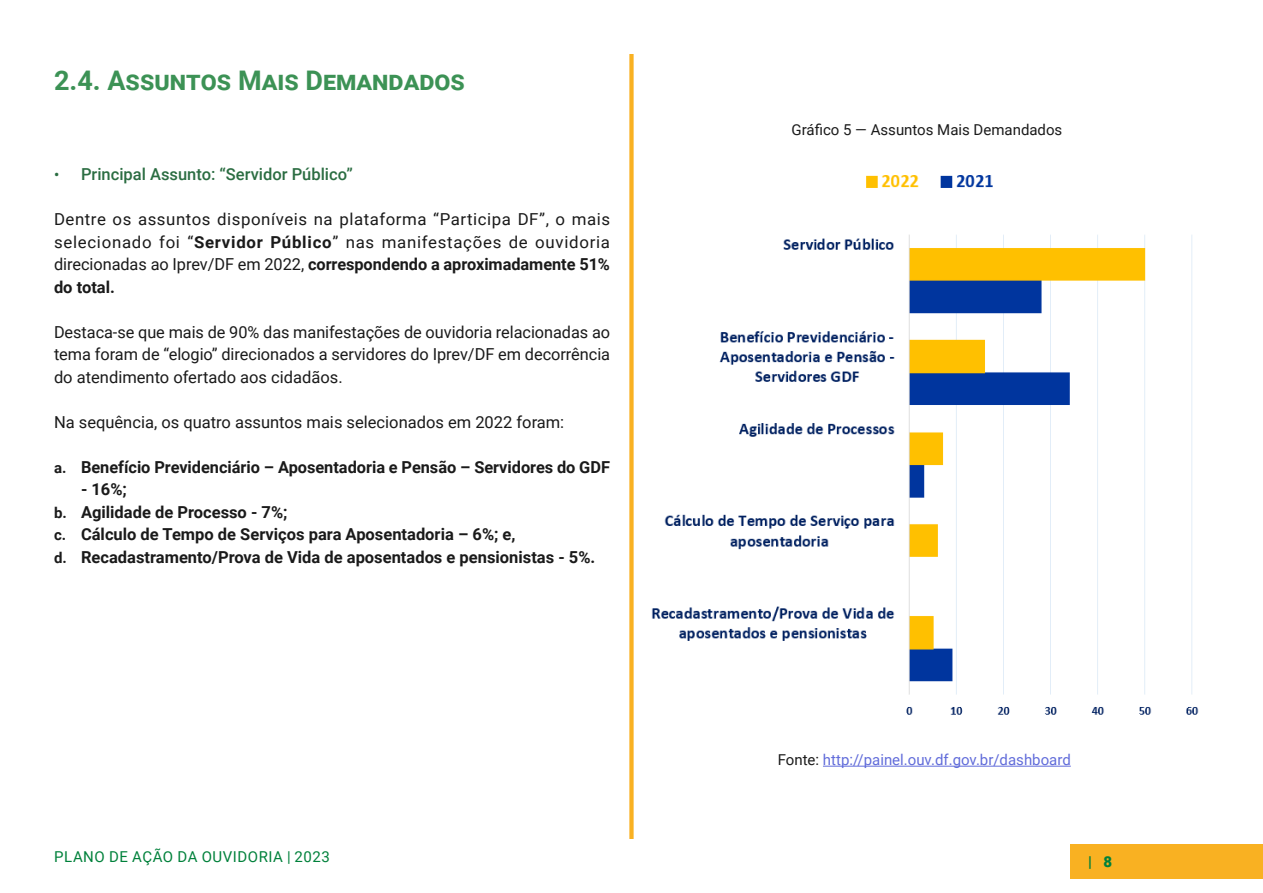
<style>
.page{position:relative;width:1263px;height:893px;background:#fff}
.page>*{position:absolute;margin:0;border:0;box-sizing:border-box;transform-origin:0 0}
.t1{font:700 27px "Roboto";color:#3c9255}
.t2{font:16.5px/22.5px "Roboto";color:#1a1a1a;text-align:justify}
.t3{font:700 16.5px/22.5px "Roboto";color:#1a1a1a}
.t4{font:500 16.5px "Roboto";color:#2b6d42}
.t5{font:15px "Roboto";color:#616cda}
.t6{font:15px "Roboto";color:#1a1a1a}
.t7{font:15px "Roboto";letter-spacing:.035em;color:#00813b}
.t8{font:900 15px "Roboto";color:#00813b}
.s1{font-size:15px}
.s2{font-weight:700}
.s3{color:#1a1a1a}
</style>
<div class="page">
<div style="left:1070px;top:844px;width:193px;height:34px;background:#f9b122"></div>
<hr style="left:823px;top:766px;width:248px;height:1px;background:#616cda">
<div style="left:629px;top:54px;width:5px;height:785px;background:#f9b122"></div>
<img style="left:651px;top:235px;width:548px;height:480px">
<img style="left:866px;top:175px;width:127px;height:13px">
<h1 class="t1" style="left:54px;top:61px;width:412px">2.4. Assuntos Mais Demandados</h1>
<p class="t4" style="left:54px;top:163px;width:300px"><span class="s1">•</span> Principal Assunto: “Servidor Público”</p>
<p class="t2" style="left:54px;top:207px;width:558px">Dentre os assuntos disponíveis na plataforma “Participa DF”, o mais selecionado foi “<span class="s2">Servidor Público</span>” nas manifestações de ouvidoria direcionadas ao Iprev/DF em 2022, <span class="s2">correspondendo a aproximadamente 51% do total.</span></p>
<p class="t2" style="left:54px;top:320px;width:558px">Destaca-se que mais de 90% das manifestações de ouvidoria relacionadas ao tema foram de “elogio” direcionados a servidores do Iprev/DF em decorrência do atendimento ofertado aos cidadãos.</p>
<p class="t2" style="left:54px;top:410px;width:512px">Na sequência, os quatro assuntos mais selecionados em 2022 foram:</p>
<p class="t3" style="left:54px;top:455px;width:557px"><span class="s1">a.</span> Benefício Previdenciário – Aposentadoria e Pensão – Servidores do GDF</p>
<p class="t3" style="left:54px;top:477px;width:543px;text-indent:27px">- 16%;<br><span class="s1">b.</span> Agilidade de Processo - 7%;<br><span class="s1">c.</span> Cálculo de Tempo de Serviços para Aposentadoria – 6%; e,<br><span class="s1">d.</span> Recadastramento/Prova de Vida de aposentados e pensionistas - 5%.</p>
<p class="t7" style="left:54px;top:846px;width:277px">PLANO DE AÇÃO DA OUVIDORIA | 2023</p>
<p class="t6" style="left:791px;top:119px;width:272px">Gráfico 5 — Assuntos Mais Demandados</p>
<p class="t5" style="left:778px;top:749px;width:294px"><span class="s3">Fonte:</span> http://painel.ouv.df.gov.br/dashboard</p>
<p class="t8" style="left:1088px;top:851px;width:25px">| 8</p>
</div>
